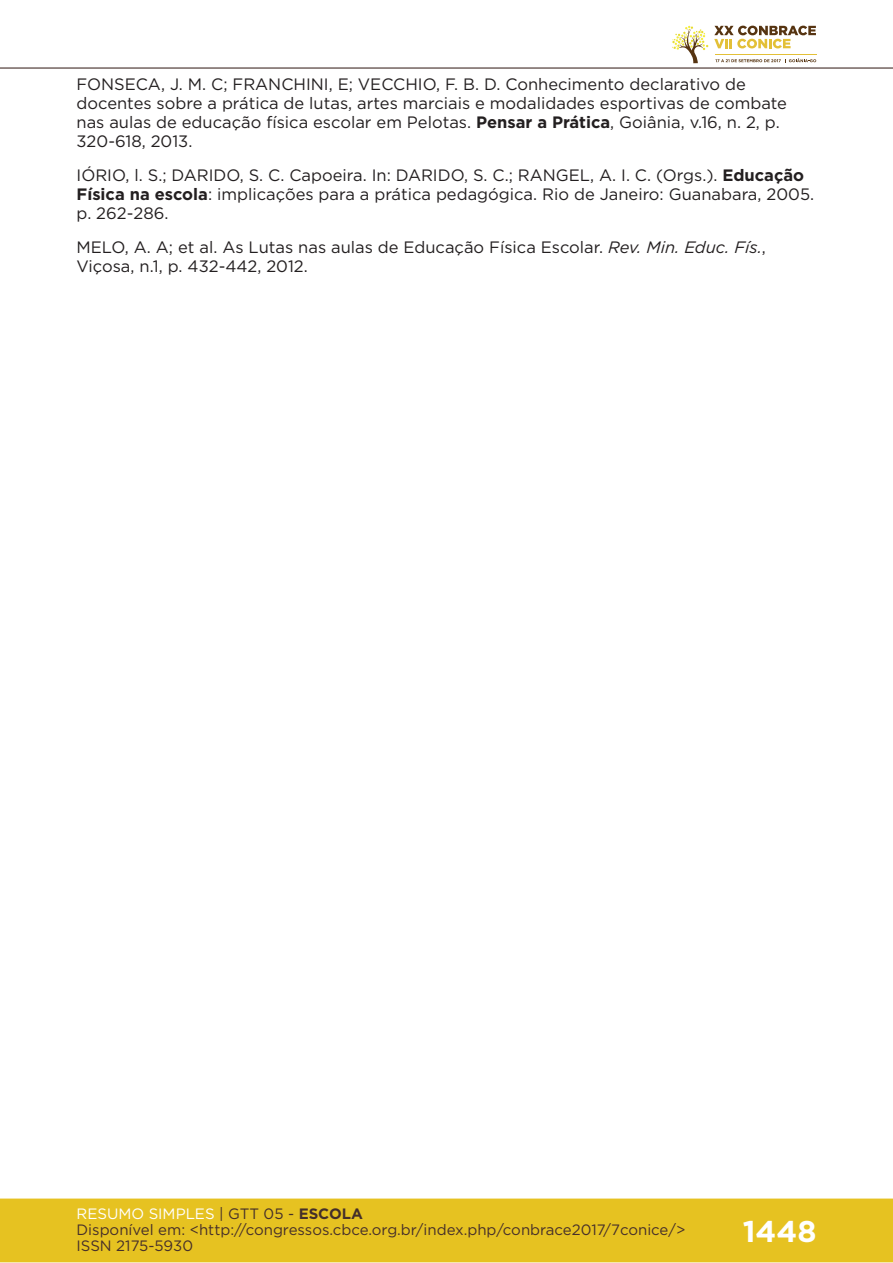
<style>
.page{position:relative;width:893px;height:1263px;background:#fff}
.page>*{position:absolute;margin:0;border:0;box-sizing:border-box;transform-origin:0 0}
.t1{font:700 30px "Gotham";color:#fff}
.t2{font:16.5px/19px "Gotham";color:#231f20}
.t3{font:15px/16px "Gotham";color:#462f2a}
.s1{font-weight:700}
.s2{font-style:italic}
.s3{color:#fff}
.s4{color:#442f2a}
.s5{font-weight:700;color:#442f2a}
</style>
<div class="page">
<div style="left:0;top:1198px;width:893px;height:64px;background:#e6c221;border:2px solid #e6c221"></div>
<hr style="left:0;top:67px;width:893px;height:2px;background:#442f2a">
<svg style="left:672px;top:26px;width:144px;height:37px"></svg>
<p class="t2" style="left:77px;top:74px;width:712px">FONSECA, J. M. C; FRANCHINI, E; VECCHIO, F. B. D. Conhecimento declarativo de docentes sobre a prática de lutas, artes marciais e modalidades esportivas de combate nas aulas de educação física escolar em Pelotas. <span class="s1">Pensar a Prática</span>, Goiânia, v.16, n. 2, p.<br>320-618, 2013.</p>
<p class="t2" style="left:77px;top:165px;width:739px">IÓRIO, l. S.; DARIDO, S. C. Capoeira. In: DARIDO, S. C.; RANGEL, A. I. C. (Orgs.). <span class="s1">Educação<br>Física na escola</span>: implicações para a prática pedagógica. Rio de Janeiro: Guanabara, 2005. p. 262-286.</p>
<p class="t2" style="left:77px;top:237px;width:691px">MELO, A. A; et al. As Lutas nas aulas de Educação Física Escolar. <span class="s2">Rev. Min. Educ. Fís.</span>,<br>Viçosa, n.1, p. 432-442, 2012.</p>
<p class="t3" style="left:77px;top:1205px;width:610px"><span class="s3">RESUMO SIMPLES</span> <span class="s4">| GTT 05 -</span> <span class="s5">ESCOLA<br></span>Disponível em: &lt;http://congressos.cbce.org.br/index.php/conbrace2017/7conice/&gt;<br>ISSN 2175-5930</p>
<h1 class="t1" style="left:743px;top:1212px;width:75px">1448</h1>
</div>
